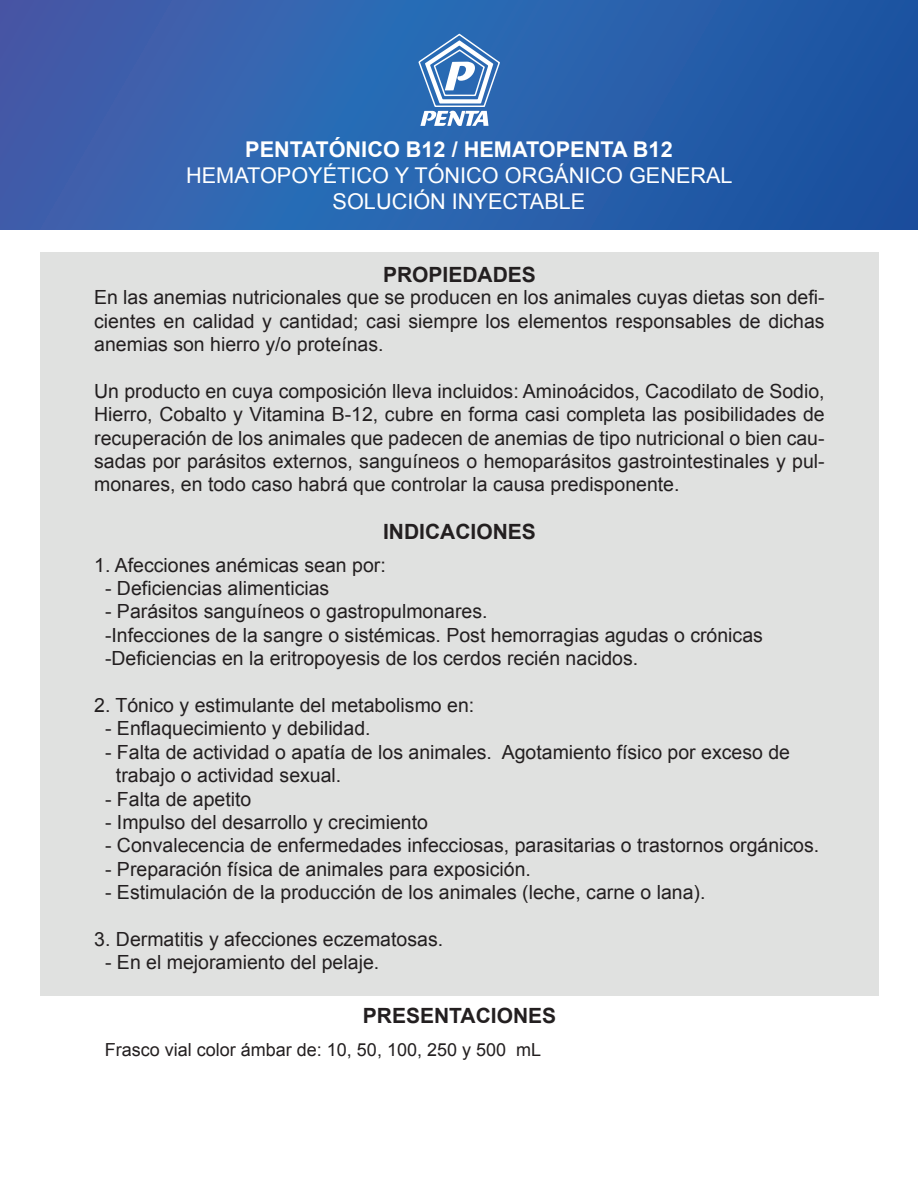
<style>
.page{position:relative;width:918px;height:1188px;background:#fff}
.page>*{position:absolute;margin:0;border:0;box-sizing:border-box;transform-origin:0 0}
.t1{font:21.75px/26.1px "Arial";color:#fff;text-align:center}
.t2{font:700 21.75px "Arial";color:#fff}
.t3{font:700 21px "Arial";color:#231f20}
.t4{font:19.5px/23.4px "Arial";color:#231f20;text-align:justify}
.t5{font:18px "Arial";color:#231f20}
</style>
<div class="page">
<div style="left:1px;top:0;width:917px;height:230px;background:linear-gradient(to right,#4067b2,#1959a5)"></div>
<div style="left:40px;top:252px;width:839px;height:744px;background:#e0e1e0"></div>
<svg style="left:418px;top:34px;width:82px;height:92px"></svg>
<p class="t2" style="left:245px;top:135px;width:429px">PENTATÓNICO B12 / HEMATOPENTA B12</p>
<p class="t1" style="left:186px;top:162px;width:548px">HEMATOPOYÉTICO Y TÓNICO ORGÁNICO GENERAL<br>SOLUCIÓN INYECTABLE</p>
<p class="t3" style="left:383px;top:261px;width:154px">PROPIEDADES</p>
<p class="t4" style="left:94px;top:286px;width:732px">En las anemias nutricionales que se producen en los animales cuyas dietas son defi&shy;cientes en calidad y cantidad; casi siempre los elementos responsables de dichas anemias son hierro y/o proteínas.</p>
<p class="t4" style="left:94px;top:379px;width:732px">Un producto en cuya composición lleva incluidos: Aminoácidos, Cacodilato de Sodio, Hierro, Cobalto y Vitamina B-12, cubre en forma casi completa las posibilidades de recuperación de los animales que padecen de anemias de tipo nutricional o bien cau&shy;sadas por parásitos externos, sanguíneos o hemoparásitos gastrointestinales y pul&shy;monares, en todo caso habrá que controlar la causa predisponente.</p>
<p class="t3" style="left:383px;top:518px;width:154px">INDICACIONES</p>
<p class="t4" style="left:94px;top:553px;width:293px">1. Afecciones anémicas sean por:</p>
<p class="t4" style="left:105px;top:577px;width:226px">- Deficiencias alimenticias</p>
<p class="t4" style="left:105px;top:600px;width:659px;text-align:left">- Parásitos sanguíneos o gastropulmonares.<br>-Infecciones de la sangre o sistémicas. Post hemorragias agudas o crónicas -Deficiencias en la eritropoyesis de los cerdos recién nacidos.</p>
<p class="t4" style="left:94px;top:694px;width:382px">2. Tónico y estimulante del metabolismo en:</p>
<p class="t4" style="left:105px;top:717px;width:267px">- Enflaquecimiento y debilidad.</p>
<p class="t4" style="left:116px;top:741px;width:676px;text-indent:-11px">- Falta de actividad o apatía de los animales. Agotamiento físico por exceso de trabajo o actividad sexual.</p>
<p class="t4" style="left:105px;top:787px;width:148px">- Falta de apetito</p>
<p class="t4" style="left:105px;top:811px;width:324px">- Impulso del desarrollo y crecimiento</p>
<p class="t4" style="left:105px;top:834px;width:716px">- Convalecencia de enfermedades infecciosas, parasitarias o trastornos orgánicos.</p>
<p class="t4" style="left:105px;top:858px;width:427px">- Preparación física de animales para exposición.</p>
<p class="t4" style="left:105px;top:881px;width:602px">- Estimulación de la producción de los animales (leche, carne o lana).</p>
<p class="t4" style="left:94px;top:928px;width:350px">3. Dermatitis y afecciones eczematosas.</p>
<p class="t4" style="left:105px;top:951px;width:276px">- En el mejoramiento del pelaje.</p>
<p class="t3" style="left:363px;top:1002px;width:195px">PRESENTACIONES</p>
<p class="t5" style="left:105px;top:1038px;width:438px">Frasco vial color ámbar de: 10, 50, 100, 250 y 500 mL</p>
</div>
